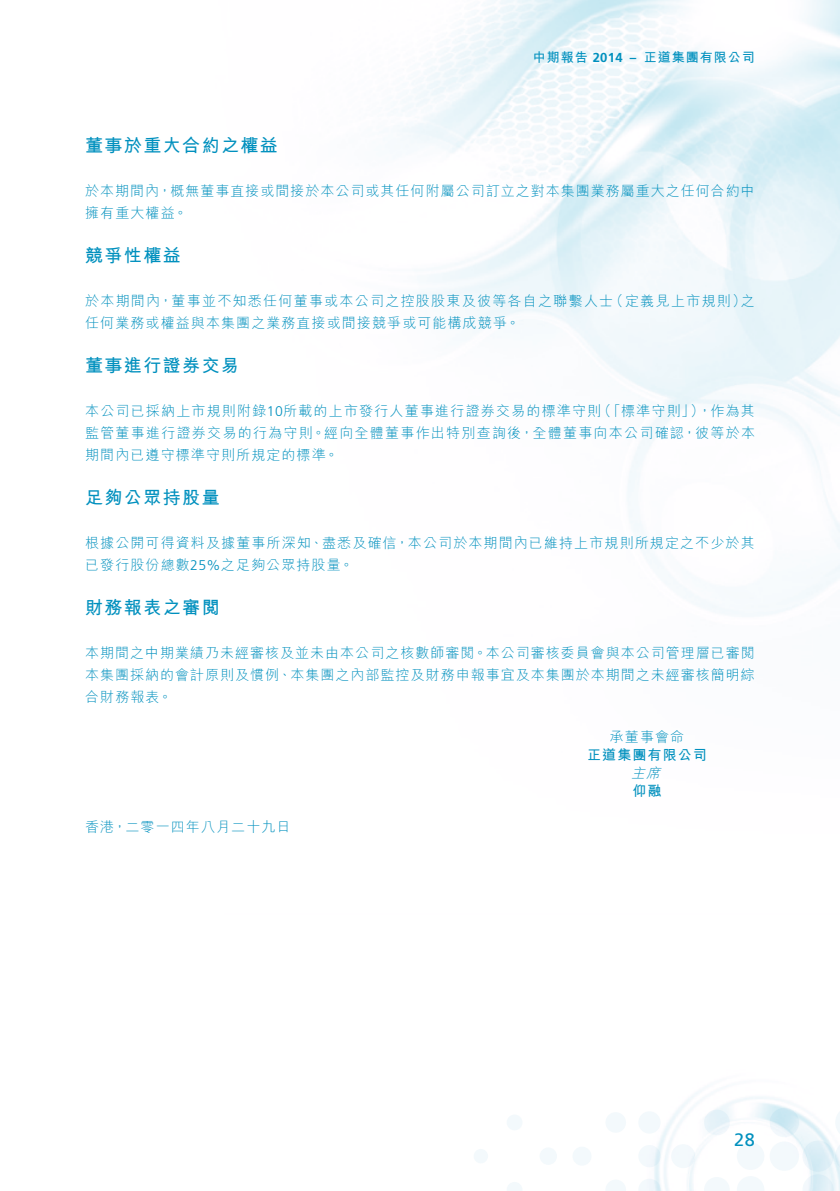
<style>
.page{position:relative;width:840px;height:1191px;background:#fff}
.page>*{position:absolute;margin:0;border:0;box-sizing:border-box;transform-origin:0 0}
.Heading_1{font:700 18px "M Hei HK";letter-spacing:.08em;color:#0090be}
.t1{font:18px "Frutiger LT Std";color:#0090be}
.Body_Text{font:300 14px/22px "M Hei HK";letter-spacing:.08em;color:#0090be}
.Body_Text-2{font:700 14px "M Hei HK";letter-spacing:.08em;color:#0090be}
.Body_Text-3{font:italic 300 14px "M Hei HK";color:#0090be}
.t2{font:700 13px "M Hei HK";letter-spacing:.08em;color:#0090be}
.t3{font:700 13px "Frutiger LT Std";color:#0090be}
.s1{font-family:"Frutiger LT Std"}
</style>
<div class="page">
<img style="left:645px;top:1091px;width:157px;height:100px">
<div style="left:473px;top:1149px;width:14px;height:14px;background:#f3f9fc;border-radius:50%"></div>
<svg style="left:507px;top:1182px;width:15px;height:9px"></svg>
<div style="left:506px;top:1114px;width:16px;height:16px;background:#f3f9fc;border-radius:50%"></div>
<div style="left:539px;top:1147px;width:17px;height:17px;background:#f3f9fc;border-radius:50%"></div>
<div style="left:572px;top:1146px;width:19px;height:19px;background:#f3f9fc;border-radius:50%"></div>
<svg style="left:606px;top:1180px;width:19px;height:11px"></svg>
<div style="left:605px;top:1112px;width:20px;height:20px;background:#f3f9fc;border-radius:50%"></div>
<svg style="left:639px;top:1178px;width:21px;height:13px"></svg>
<div style="left:638px;top:1145px;width:22px;height:22px;background:#f3f9fc;border-radius:50%"></div>
<div style="left:638px;top:1111px;width:22px;height:22px;background:#f3f9fc;border-radius:50%"></div>
<div style="left:670px;top:1144px;width:24px;height:24px;background:#f3f9fc;border-radius:50%"></div>
<svg style="left:703px;top:1177px;width:26px;height:14px"></svg>
<div style="left:703px;top:1109px;width:26px;height:26px;background:#e6f2f8;border-radius:50%"></div>
<svg style="left:736px;top:1176px;width:28px;height:15px"></svg>
<div style="left:736px;top:1142px;width:28px;height:27px;background:#f3f9fc;border-radius:50%"></div>
<div style="left:769px;top:1141px;width:29px;height:29px;background:#f3f9fc;border-radius:50%"></div>
<svg style="left:769px;top:1107px;width:29px;height:30px"></svg>
<svg style="left:802px;top:1113px;width:37px;height:78px"></svg>
<p class="t2" style="left:532px;top:48px;width:91px">中期報告 <span class="s1">2014</span></p>
<p class="t3" style="left:629px;top:50px;width:8px">–</p>
<p class="t2" style="left:643px;top:48px;width:113px">正道集團有限公司</p>
<p class="Heading_1" style="left:85px;top:132px;width:194px">董事於重大合約之權益</p>
<p class="Body_Text" style="left:85px;top:180px;width:671px">於本期間內，概無董事直接或間接於本公司或其任何附屬公司訂立之對本集團業務屬重大之任何合約中擁有重大權益。</p>
<p class="Heading_1" style="left:85px;top:242px;width:97px">競爭性權益</p>
<p class="Body_Text" style="left:740px;top:290px;width:15px">之</p>
<p class="Body_Text" style="left:609px;top:290px;width:138px">（定義見上市規則）</p>
<p class="Body_Text" style="left:85px;top:290px;width:529px">於本期間內，董事並不知悉任何董事或本公司之控股股東及彼等各自之聯繫人士任何業務或權益與本集團之業務直接或間接競爭或可能構成競爭。</p>
<p class="Heading_1" style="left:85px;top:352px;width:155px">董事進行證券交易</p>
<p class="Body_Text" style="left:597px;top:400px;width:108px">（「標準守則」）</p>
<p class="Body_Text" style="left:85px;top:400px;width:671px">本公司已採納上市規則附錄<span class="s1">10</span>所載的上市發行人董事進行證券交易的標準守則<br>監管董事進行證券交易的行為守則。經向全體董事作出特別查詢後，全體董事向本公司確認，彼等於本期間內已遵守標準守則所規定的標準。</p>
<p class="Heading_1" style="left:85px;top:484px;width:136px">足夠公眾持股量</p>
<p class="Body_Text" style="left:85px;top:532px;width:670px">根據公開可得資料及據董事所深知、盡悉及確信，本公司於本期間內已維持上市規則所規定之不少於其已發行股份總數<span class="s1">25%</span>之足夠公眾持股量。</p>
<p class="Heading_1" style="left:85px;top:594px;width:136px">財務報表之審閱</p>
<p class="Body_Text" style="left:85px;top:642px;width:671px;text-align:justify">本期間之中期業績乃未經審核及並未由本公司之核數師審閱。本公司審核委員會與本公司管理層已審閱本集團採納的會計原則及慣例、本集團之內部監控及財務申報事宜及本集團於本期間之未經審核簡明綜合財務報表。</p>
<p class="Body_Text" style="left:609px;top:726px;width:76px">承董事會命</p>
<p class="Body_Text-2" style="left:586px;top:745px;width:121px">正道集團有限公司</p>
<p class="Body_Text-3" style="left:630px;top:766px;width:34px">主席</p>
<p class="Body_Text-2" style="left:632px;top:781px;width:31px">仰融</p>
<p class="Body_Text" style="left:85px;top:816px;width:207px">香港，二零一四年八月二十九日</p>
<p class="Body_Text" style="left:697px;top:400px;width:59px">，作為其</p>
<p class="t1" style="left:733px;top:1129px;width:22px">28</p>
</div>
